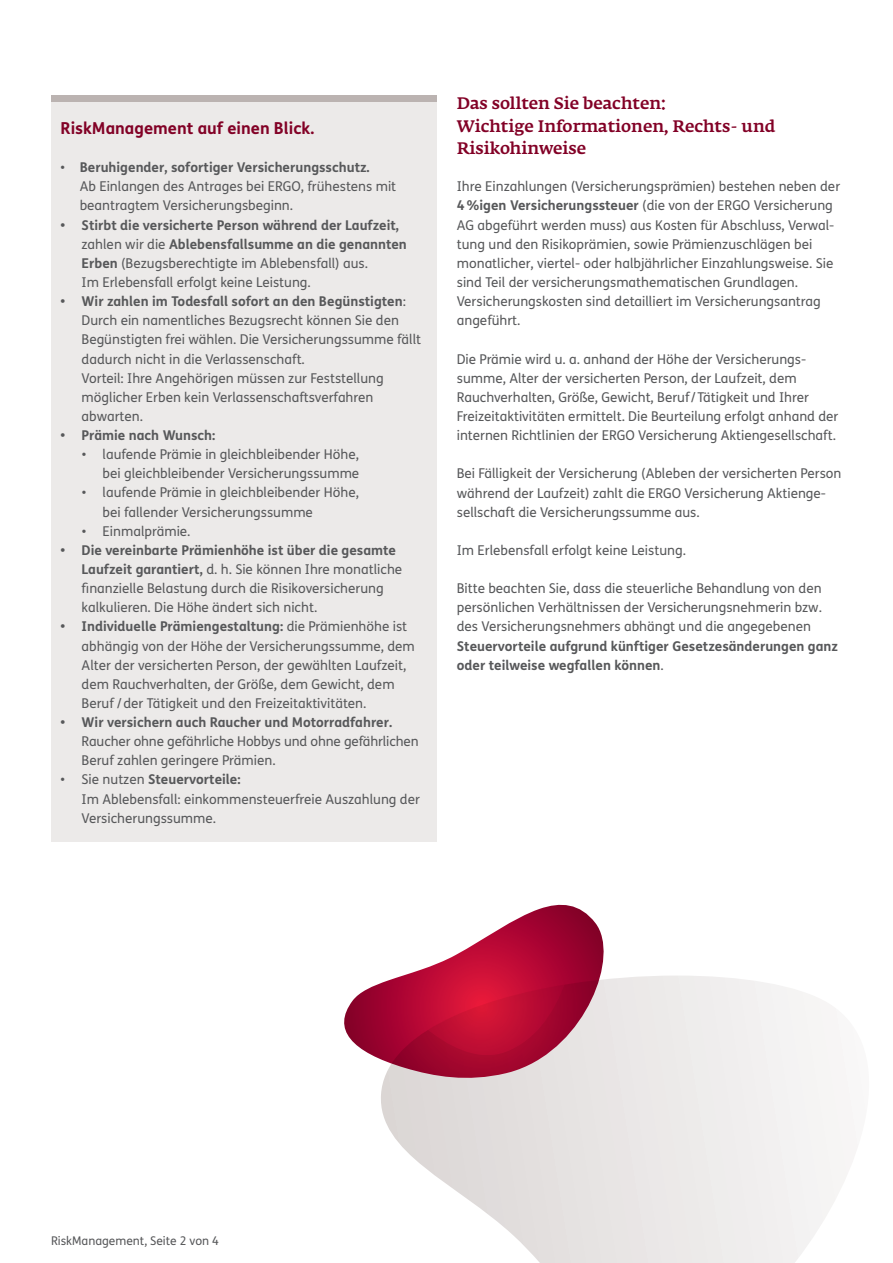
<style>
.page{position:relative;width:893px;height:1263px;background:#fff}
.page>*{position:absolute;margin:0;border:0;box-sizing:border-box;transform-origin:0 0}
.t1{font:500 16.5px/23px "Fedra Serif A Pro";color:#820126}
.t2{font:700 16.5px "FS Me";color:#820126}
.t3{font:13.5px/19.2px "FS Me";color:#57585a}
.t4{font:700 13.5px/19.2px "FS Me";color:#57585a}
.t5{font:12px "FS Me";color:#57585a}
.s1{font-weight:700}
.s2{font-weight:400}
</style>
<div class="page">
<svg style="left:381px;top:976px;width:466px;height:287px"></svg>
<svg style="left:381px;top:976px;width:253px;height:122px;background:#e4e1e0"></svg>
<svg style="left:344px;top:904px;width:276px;height:178px"></svg>
<svg style="left:51px;top:96px;width:386px;height:7px;background:#c2bab9"></svg>
<div style="left:51px;top:103px;width:386px;height:739px;background:#eceae9"></div>
<p class="t2" style="left:61px;top:115px;width:255px">RiskManagement auf einen Blick.</p>
<p class="t3" style="left:80px;top:158px;width:318px;text-indent:-19px">• <span class="s1">Beruhigender, sofortiger Versicherungsschutz.<br></span>Ab Einlangen des Antrages bei ERGO, frühestens mit beantragtem Versicherungsbeginn.</p>
<p class="t3" style="left:82px;top:215px;width:327px;text-indent:-21px"><span class="s1">• Stirbt die versicherte Person während der Laufzeit, </span>zahlen wir die <span class="s1">Ablebensfallsumme an die genannten Erben</span> (Bezugsberechtigte im Ablebensfall) aus.<br>Im Erlebensfall erfolgt keine Leistung.</p>
<p class="t3" style="left:82px;top:292px;width:341px;text-indent:-21px"><span class="s1">• Wir zahlen im Todesfall sofort an den Begünstigten</span>:<br>Durch ein namentliches Bezugsrecht können Sie den Begünstigten frei wählen. Die Versicherungssumme fällt dadurch nicht in die Verlassenschaft.<br>Vorteil: Ihre Angehörigen müssen zur Feststellung möglicher Erben kein Verlassenschaftsverfahren abwarten.</p>
<p class="t4" style="left:61px;top:425px;width:156px">• Prämie nach Wunsch:</p>
<p class="t3" style="left:82px;top:445px;width:279px;text-align:right">• laufende Prämie in gleichbleibender Höhe, bei gleichbleibender Versicherungssumme</p>
<p class="t3" style="left:103px;top:483px;width:258px;text-indent:-21px">• laufende Prämie in gleichbleibender Höhe, bei fallender Versicherungssumme</p>
<p class="t3" style="left:82px;top:521px;width:110px">• Einmalprämie.</p>
<p class="t3" style="left:82px;top:540px;width:322px;text-indent:-21px"><span class="s1">• Die vereinbarte Prämienhöhe ist über die gesamte Laufzeit garantiert,</span> d. h. Sie können Ihre monatliche finanzielle Belastung durch die Risikoversicherung kalkulieren. Die Höhe ändert sich nicht.</p>
<p class="t3" style="left:82px;top:617px;width:335px;text-indent:-21px"><span class="s1">• Individuelle Prämiengestaltung:</span> die Prämienhöhe ist abhängig von der Höhe der Versicherungssumme, dem Alter der versicherten Person, der gewählten Laufzeit, dem Rauchverhalten, der Größe, dem Gewicht, dem Beruf /der Tätigkeit und den Freizeitaktivitäten.</p>
<p class="t4" style="left:61px;top:712px;width:333px">• Wir versichern auch Raucher und Motorradfahrer.</p>
<p class="t3" style="left:82px;top:731px;width:339px">Raucher ohne gefährliche Hobbys und ohne gefährlichen<br>Beruf zahlen geringere Prämien.</p>
<p class="t3" style="left:82px;top:770px;width:340px;text-indent:-21px">• Sie nutzen <span class="s1">Steuervorteile:<br></span>Im Ablebensfall: einkommensteuerfreie Auszahlung der<br>Versicherungssumme.</p>
<p class="t1" style="left:457px;top:91px;width:320px">Das sollten Sie beachten:<br>Wichtige Informationen, Rechts- und<br>Risikohinweise</p>
<p class="t3" style="left:457px;top:177px;width:385px">Ihre Einzahlungen (Versicherungsprämien) bestehen neben der <span class="s1">4%igen Versicherungssteuer</span> (die von der ERGO Versicherung AG abgeführt werden muss) aus Kosten für Abschluss, Verwal&shy;tung und den Risikoprämien, sowie Prämienzuschlägen bei monatlicher, viertel- oder halbjährlicher Einzahlungsweise. Sie sind Teil der versicherungsmathematischen Grundlagen.<br>Versicherungskosten sind detailliert im Versicherungsantrag angeführt.</p>
<p class="t3" style="left:457px;top:349px;width:383px">Die Prämie wird u. a. anhand der Höhe der Versicherungs&shy;summe, Alter der versicherten Person, der Laufzeit, dem Rauchverhalten, Größe, Gewicht, Beruf/Tätigkeit und Ihrer Freizeitaktivitäten ermittelt. Die Beurteilung erfolgt anhand der internen Richtlinien der ERGO Versicherung Aktiengesellschaft.</p>
<p class="t3" style="left:457px;top:464px;width:386px">Bei Fälligkeit der Versicherung (Ableben der versicherten Person während der Laufzeit) zahlt die ERGO Versicherung Aktienge&shy;sellschaft die Versicherungssumme aus.</p>
<p class="t3" style="left:457px;top:540px;width:231px">Im Erlebensfall erfolgt keine Leistung.</p>
<p class="t3" style="left:457px;top:579px;width:367px;text-align:justify">Bitte beachten Sie, dass die steuerliche Behandlung von den persönlichen Verhältnissen der Versicherungsnehmerin bzw. des Versicherungsnehmers abhängt und die angegebenen</p>
<p class="t4" style="left:457px;top:635px;width:383px">Steuervorteile aufgrund künftiger Gesetzesänderungen ganz oder teilweise wegfallen können<span class="s2">.</span></p>
<p class="t5" style="left:51px;top:1233px;width:169px">RiskManagement, Seite 2 von 4</p>
</div>
